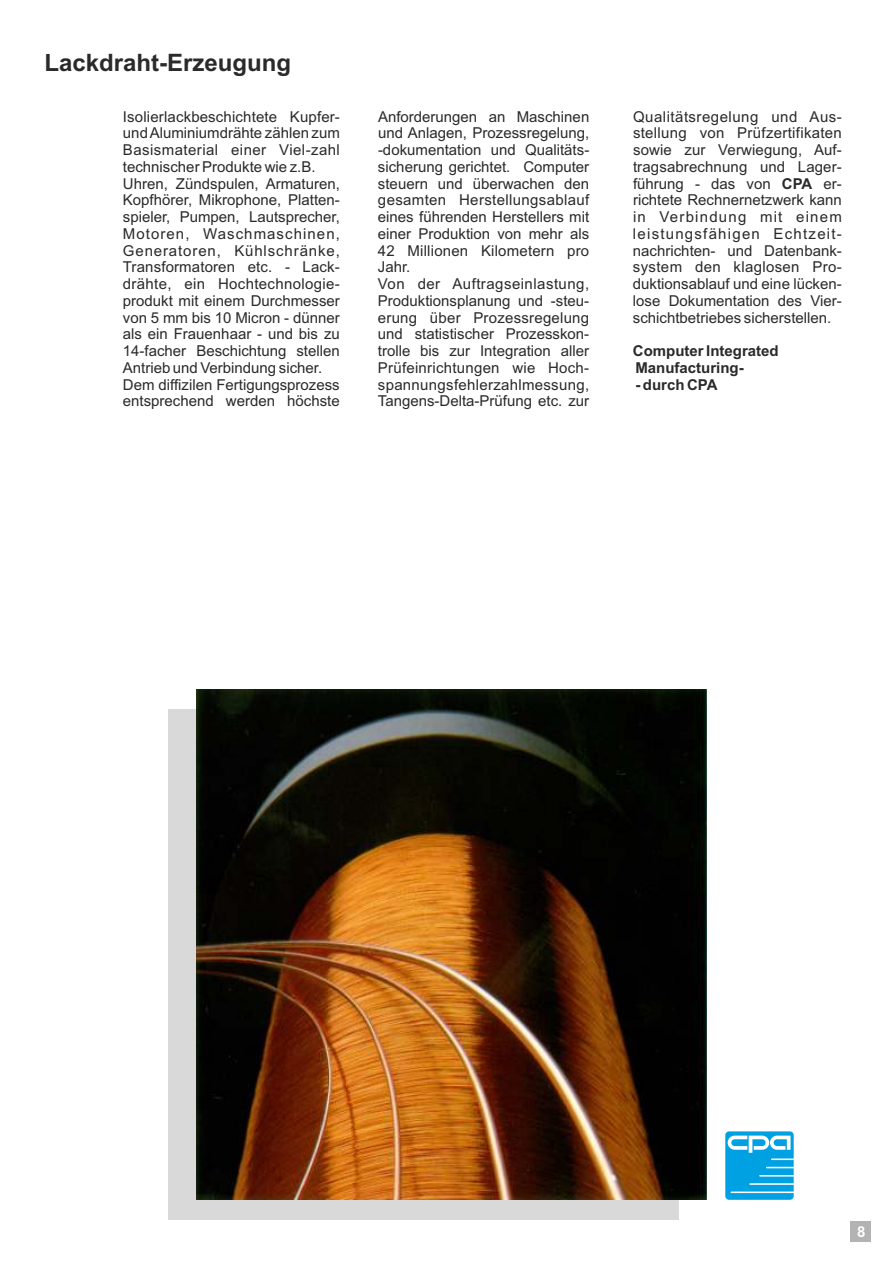
<style>
.page{position:relative;width:893px;height:1263px;background:#fff}
.page>*{position:absolute;margin:0;border:0;box-sizing:border-box;transform-origin:0 0}
.t1{font:700 24px "Arial";color:#2b2929}
.t2{font:15px "Arial";color:#2b2929}
.t3{font:15px "Arial";letter-spacing:.025em;color:#2b2929}
.t4{font:15px "Arial";letter-spacing:.02em;color:#2b2929}
.t5{font:15px "Arial";letter-spacing:.03em;color:#2b2929}
.t6{font:15px "Arial";letter-spacing:.08em;color:#2b2929}
.t7{font:700 15px "Arial";color:#2b2929}
.t8{font:15px "Arial";letter-spacing:.06em;color:#2b2929}
.t9{font:15px "Arial";letter-spacing:.035em;color:#2b2929}
.t10{font:15px "Arial";letter-spacing:.07em;color:#2b2929}
.t11{font:700 15px "Arial";color:#fff}
.s1{font-weight:700}
</style>
<div class="page">
<div style="left:169px;top:710px;width:510px;height:510px;background:#d9d9d9"></div>
<img style="left:196px;top:689px;width:510px;height:510px">
<div style="left:850px;top:1222px;width:21px;height:20px;background:#b3b3b3"></div>
<svg style="left:725px;top:1131px;width:69px;height:69px;background:#30b2e8"></svg>
<h1 class="t1" style="left:45px;top:54px;width:248px">Lackdraht-Erzeugung</h1>
<p class="t2" style="left:123px;top:111px;width:218px">Isolierlackbeschichtete Kupfer-</p>
<p class="t2" style="left:378px;top:111px;width:213px">Anforderungen an Maschinen</p>
<p class="t9" style="left:633px;top:111px;width:210px">Qualitätsregelung und Aus-</p>
<p class="t2" style="left:123px;top:127px;width:218px">und Aluminiumdrähte zählen zum</p>
<p class="t2" style="left:378px;top:127px;width:213px">und Anlagen, Prozessregelung,</p>
<p class="t4" style="left:633px;top:127px;width:210px">stellung von Prüfzertifikaten</p>
<p class="t5" style="left:123px;top:144px;width:218px">Basismaterial einer Viel-zahl</p>
<p class="t2" style="left:378px;top:144px;width:213px">-dokumentation und Qualitäts-</p>
<p class="t2" style="left:633px;top:144px;width:210px">sowie zur Verwiegung, Auf-</p>
<p class="t2" style="left:123px;top:161px;width:194px">technischer Produkte wie z.B.</p>
<p class="t2" style="left:378px;top:161px;width:213px">sicherung gerichtet. Computer</p>
<p class="t2" style="left:633px;top:161px;width:210px">tragsabrechnung und Lager-</p>
<p class="t2" style="left:123px;top:178px;width:218px">Uhren, Zündspulen, Armaturen,</p>
<p class="t2" style="left:378px;top:178px;width:213px">steuern und überwachen den</p>
<p class="t2" style="left:633px;top:178px;width:210px">führung - das von <span class="s1">CPA</span> er-</p>
<p class="t2" style="left:123px;top:194px;width:218px">Kopfhörer, Mikrophone, Platten-</p>
<p class="t3" style="left:378px;top:194px;width:213px">gesamten Herstellungsablauf</p>
<p class="t2" style="left:633px;top:194px;width:210px">richtete Rechnernetzwerk kann</p>
<p class="t2" style="left:123px;top:211px;width:218px">spieler, Pumpen, Lautsprecher,</p>
<p class="t2" style="left:378px;top:211px;width:213px">eines führenden Herstellers mit</p>
<p class="t6" style="left:633px;top:211px;width:210px">in Verbindung mit einem</p>
<p class="t10" style="left:123px;top:228px;width:218px">Motoren, Waschmaschinen,</p>
<p class="t2" style="left:378px;top:228px;width:213px">einer Produktion von mehr als</p>
<p class="t6" style="left:633px;top:228px;width:210px">leistungsfähigen Echtzeit-</p>
<p class="t8" style="left:123px;top:245px;width:218px">Generatoren, Kühlschränke,</p>
<p class="t2" style="left:378px;top:245px;width:213px">42 Millionen Kilometern pro</p>
<p class="t2" style="left:633px;top:245px;width:210px">nachrichten- und Datenbank-</p>
<p class="t2" style="left:123px;top:261px;width:218px">Transformatoren etc. - Lack-</p>
<p class="t2" style="left:378px;top:261px;width:34px">Jahr.</p>
<p class="t3" style="left:633px;top:261px;width:210px">system den klaglosen Pro-</p>
<p class="t3" style="left:123px;top:278px;width:218px">drähte, ein Hochtechnologie-</p>
<p class="t5" style="left:378px;top:278px;width:213px">Von der Auftragseinlastung,</p>
<p class="t2" style="left:633px;top:278px;width:210px">duktionsablauf und eine lücken-</p>
<p class="t2" style="left:123px;top:295px;width:218px">produkt mit einem Durchmesser</p>
<p class="t2" style="left:378px;top:295px;width:213px">Produktionsplanung und -steu-</p>
<p class="t2" style="left:633px;top:295px;width:210px">lose Dokumentation des Vier-</p>
<p class="t2" style="left:123px;top:312px;width:218px">von 5 mm bis 10 Micron - dünner</p>
<p class="t2" style="left:378px;top:312px;width:213px">erung über Prozessregelung</p>
<p class="t2" style="left:633px;top:312px;width:200px">schichtbetriebes sicherstellen.</p>
<p class="t2" style="left:123px;top:328px;width:218px">als ein Frauenhaar - und bis zu</p>
<p class="t2" style="left:378px;top:328px;width:213px">und statistischer Prozesskon-</p>
<p class="t2" style="left:123px;top:345px;width:218px">14-facher Beschichtung stellen</p>
<p class="t2" style="left:378px;top:345px;width:213px">trolle bis zur Integration aller</p>
<p class="t7" style="left:633px;top:345px;width:147px">Computer Integrated</p>
<p class="t2" style="left:123px;top:362px;width:201px">Antrieb und Verbindung sicher.</p>
<p class="t2" style="left:378px;top:362px;width:213px">Prüfeinrichtungen wie Hoch-</p>
<p class="t7" style="left:635px;top:362px;width:110px">Manufacturing-</p>
<p class="t2" style="left:123px;top:379px;width:218px">Dem diffizilen Fertigungsprozess</p>
<p class="t4" style="left:378px;top:379px;width:213px">spannungsfehlerzahlmessung,</p>
<p class="t7" style="left:635px;top:379px;width:84px">- durch CPA</p>
<p class="t2" style="left:123px;top:395px;width:218px">entsprechend werden höchste</p>
<p class="t2" style="left:378px;top:395px;width:213px">Tangens-Delta-Prüfung etc. zur</p>
<p class="t11" style="left:857px;top:1226px;width:10px">8</p>
</div>
